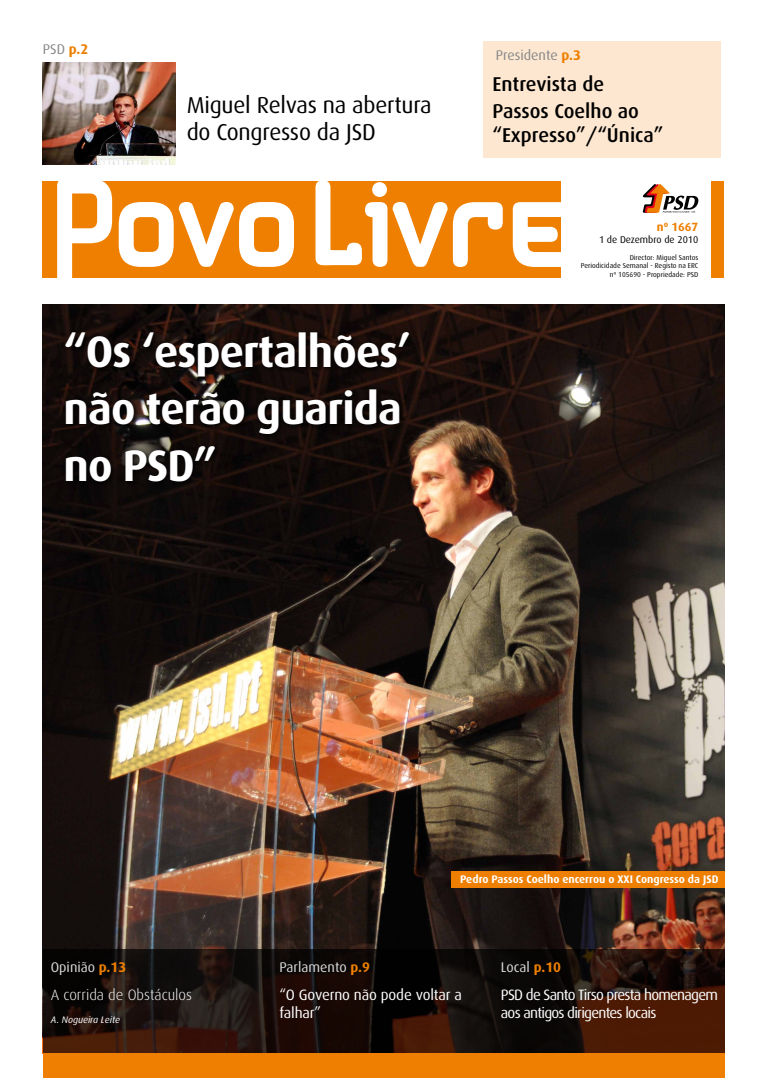
<style>
.page{position:relative;width:766px;height:1078px;background:#fff}
.page>*{position:absolute;margin:0;border:0;box-sizing:border-box;transform-origin:0 0}
.t1{font:700 44.1px/56.8px "Dax";letter-spacing:-.02em;color:#fff}
.t2{font:23px/27.6px "Dax";letter-spacing:-.01em;color:#000}
.t3{font:500 20px/26.8px "Dax";color:#000}
.t4{font:15px/18px "Dax";letter-spacing:-.05em;color:#fff}
.t5{font:15px/18px "Dax";letter-spacing:-.01em;color:#fff}
.t6{font:300 15px "Dax";color:#fff}
.t7{font:14px "Dax";color:#d9dadb}
.t8{font:14px "Dax";color:#87888a}
.t9{font:700 11.9px "Dax";color:#ee7f00}
.t10{font:700 11px "Dax";color:#fff}
.t11{font:9.9px "Dax";color:#000}
.t12{font:italic 9.5px "Dax";color:#fff}
.t13{font:7.1px/8.6px "Dax";color:#000;text-align:right}
.s1{font-weight:700;color:#ee7f00}
</style>
<div class="page">
<img style="left:43px;top:304px;width:681px;height:644px">
<svg style="left:43px;top:948px;width:681px;height:104px;background:#1f0f09"></svg>
<div style="left:451px;top:871px;width:273px;height:16px;background:#ee7f00"></div>
<div style="left:483px;top:42px;width:237px;height:116px;background:#fde7d0"></div>
<div style="left:43px;top:182px;width:518px;height:96px;background:#ee7f00"></div>
<div style="left:711px;top:182px;width:12px;height:96px;background:#ee7f00"></div>
<svg style="left:642px;top:184px;width:56px;height:29px"></svg>
<svg style="left:57px;top:181px;width:504px;height:97px"></svg>
<svg style="left:316px;top:242px;width:46px;height:23px"></svg>
<svg style="left:61px;top:328px;width:355px;height:160px;background:#140c09"></svg>
<div style="left:43px;top:1052px;width:681px;height:25px;background:#ee7f00"></div>
<img style="left:43px;top:62px;width:133px;height:102px">
<h3 class="t8" style="left:43px;top:41px;width:47px">PSD <span class="s1">p.2</span></h3>
<h2 class="t2" style="left:187px;top:91px;width:246px">Miguel Relvas na abertura do Congresso da JSD</h2>
<h1 class="t1" style="left:63px;top:323px;width:349px">“Os ‘espertalhões’ não terão guarida no PSD”</h1>
<h3 class="t8" style="left:495px;top:47px;width:87px">Presidente <span class="s1">p.3</span></h3>
<h3 class="t3" style="left:492px;top:71px;width:148px">Entrevista de<br>Passos Coelho ao</h3>
<h3 class="t3" style="left:492px;top:122px;width:172px">“Expresso”/“Única”</h3>
<h3 class="t9" style="left:656px;top:220px;width:43px">nº 1667</h3>
<h3 class="t11" style="left:599px;top:234px;width:101px">1 de Dezembro de 2010</h3>
<p class="t13" style="left:580px;top:253px;width:119px">Director: Miguel Santos<br>Periodicidade Semanal - Registo na ERC nº 105690 - Propriedade: PSD</p>
<h3 class="t7" style="left:51px;top:959px;width:77px">Opinião <span class="s1">p.13</span></h3>
<h3 class="t7" style="left:279px;top:959px;width:92px">Parlamento <span class="s1">p.9</span></h3>
<h3 class="t10" style="left:460px;top:872px;width:260px">Pedro Passos Coelho encerrou o XXI Congresso da JSD</h3>
<h3 class="t7" style="left:500px;top:959px;width:62px">Local <span class="s1">p.10</span></h3>
<h3 class="t6" style="left:51px;top:986px;width:143px">A corrida de Obstáculos</h3>
<h3 class="t12" style="left:51px;top:1013px;width:71px">A. Nogueira Leite</h3>
<h3 class="t5" style="left:279px;top:985px;width:184px">“O Governo não pode voltar a falhar”</h3>
<h3 class="t4" style="left:500px;top:985px;width:218px">PSD de Santo Tirso presta homenagem aos antigos dirigentes locais</h3>
</div>
